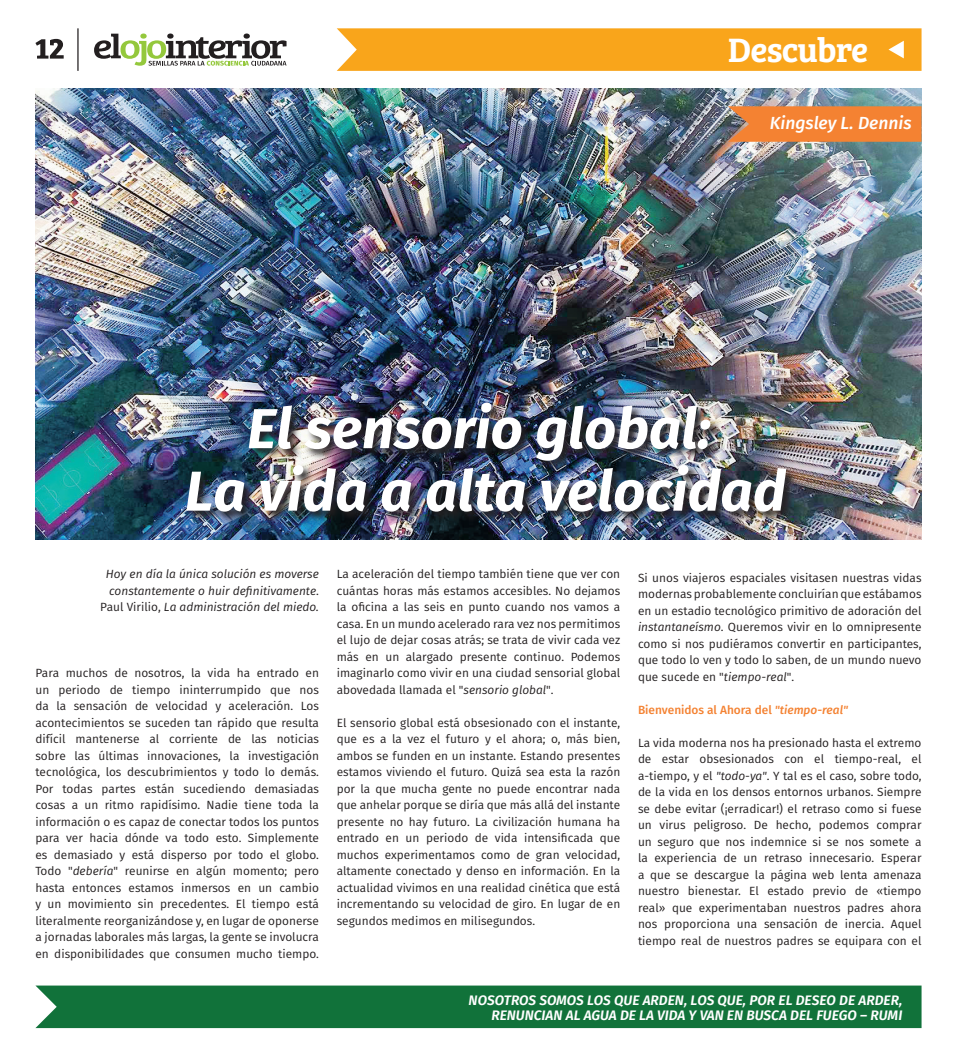
<style>
.page{position:relative;width:957px;height:1049px;background:#fff}
.page>*{position:absolute;margin:0;border:0;box-sizing:border-box;transform-origin:0 0}
.t1{font:italic 700 56.25px/62.5px "Fira Sans";color:#fff;text-align:center}
.t2{font:600 35px "Bree Serif";letter-spacing:-.025em;color:#fff}
.t3{font:italic 500 17.5px "Fira Sans";color:#fff}
.t4{font:italic 600 13.75px/15px "Fira Sans";color:#fff;text-align:right}
.t5{font:11.88px/16.5px "Fira Sans";color:#231f20;text-align:justify}
.t6{font:italic 11.88px/16.5px "Fira Sans";color:#231f20;text-align:right}
.t7{font:500 11.88px "Fira Sans";color:#f48232}
.s1{font-style:normal}
.s2{font-style:italic}
</style>
<div class="page">
<svg style="left:94px;top:34px;width:192px;height:32px"></svg>
<hr style="left:77px;top:28px;width:2px;height:43px;background:#231f20">
<div style="left:35px;top:985px;width:886px;height:43px;background:#11723a"></div>
<svg style="left:337px;top:28px;width:584px;height:43px;background:#f9a822"></svg>
<img style="left:35px;top:89px;width:886px;height:450px">
<img style="left:185px;top:401px;width:613px;height:122px">
<svg style="left:728px;top:106px;width:193px;height:36px;background:#eb8137"></svg>
<svg style="left:35px;top:39px;width:29px;height:20px"></svg>
<h2 class="t2" style="left:727px;top:23px;width:142px">Descubre</h2>
<h3 class="t3" style="left:770px;top:111px;width:143px">Kingsley L. Dennis</h3>
<h1 class="t1" style="left:185px;top:397px;width:602px">El sensorio global:<br>La vida a alta velocidad</h1>
<p class="t6" style="left:100px;top:566px;width:220px">Hoy en día la única solución es moverse constantemente o huir definitivamente<span class="s1">.<br>Paul Virilio,</span> La administración del miedo.</p>
<p class="t5" style="left:35px;top:665px;width:285px">Para muchos de nosotros, la vida ha entrado en un periodo de tiempo ininterrumpido que nos da la sensación de velocidad y aceleración. Los acontecimientos se suceden tan rápido que resulta difícil mantenerse al corriente de las noticias sobre las últimas innovaciones, la investigación tecnológica, los descubrimientos y todo lo demás.<br>Por todas partes están sucediendo demasiadas cosas a un ritmo rapidísimo. Nadie tiene toda la información o es capaz de conectar todos los puntos para ver hacia dónde va todo esto. Simplemente es demasiado y está disperso por todo el globo.<br>Todo "<span class="s2">debería</span>" reunirse en algún momento; pero hasta entonces estamos inmersos en un cambio y un movimiento sin precedentes. El tiempo está literalmente reorganizándose y, en lugar de oponerse a jornadas laborales más largas, la gente se involucra en disponibilidades que consumen mucho tiempo.</p>
<p class="t5" style="left:337px;top:566px;width:285px">La aceleración del tiempo también tiene que ver con cuántas horas más estamos accesibles. No dejamos la oficina a las seis en punto cuando nos vamos a casa. En un mundo acelerado rara vez nos permitimos el lujo de dejar cosas atrás; se trata de vivir cada vez más en un alargado presente continuo. Podemos imaginarlo como vivir en una ciudad sensorial global abovedada llamada el "<span class="s2">sensorio global</span>".</p>
<p class="t5" style="left:337px;top:714px;width:285px">El sensorio global está obsesionado con el instante, que es a la vez el futuro y el ahora; o, más bien, ambos se funden en un instante. Estando presentes estamos viviendo el futuro. Quizá sea esta la razón por la que mucha gente no puede encontrar nada que anhelar porque se diría que más allá del instante presente no hay futuro. La civilización humana ha entrado en un periodo de vida intensificada que muchos experimentamos como de gran velocidad, altamente conectado y denso en información. En la actualidad vivimos en una realidad cinética que está incrementando su velocidad de giro. En lugar de en segundos medimos en milisegundos.</p>
<p class="t5" style="left:638px;top:569px;width:285px">Si unos viajeros espaciales visitasen nuestras vidas modernas probablemente concluirían que estábamos en un estadio tecnológico primitivo de adoración del <span class="s2">instantaneísmo</span>. Queremos vivir en lo omnipresente como si nos pudiéramos convertir en participantes, que todo lo ven y todo lo saben, de un mundo nuevo que sucede en "<span class="s2">tiempo-real</span>".</p>
<p class="t7" style="left:638px;top:701px;width:211px">Bienvenidos al Ahora del <span class="s2">"tiempo-real"</span></p>
<p class="t5" style="left:638px;top:734px;width:285px">La vida moderna nos ha presionado hasta el extremo de estar obsesionados con el tiempo-real, el a-tiempo, y el <span class="s2">"todo-ya"</span>. Y tal es el caso, sobre todo, de la vida en los densos entornos urbanos. Siempre se debe evitar (¡erradicar!) el retraso como si fuese un virus peligroso. De hecho, podemos comprar un seguro que nos indemnice si se nos somete a la experiencia de un retraso innecesario. Esperar a que se descargue la página web lenta amenaza nuestro bienestar. El estado previo de «tiempo real» que experimentaban nuestros padres ahora nos proporciona una sensación de inercia. Aquel tiempo real de nuestros padres se equipara con el</p>
<p class="t4" style="left:468px;top:993px;width:435px">NOSOTROS SOMOS LOS QUE ARDEN, LOS QUE, POR EL DESEO DE ARDER,<br>RENUNCIAN AL AGUA DE LA VIDA Y VAN EN BUSCA DEL FUEGO – RUMI</p>
</div>
